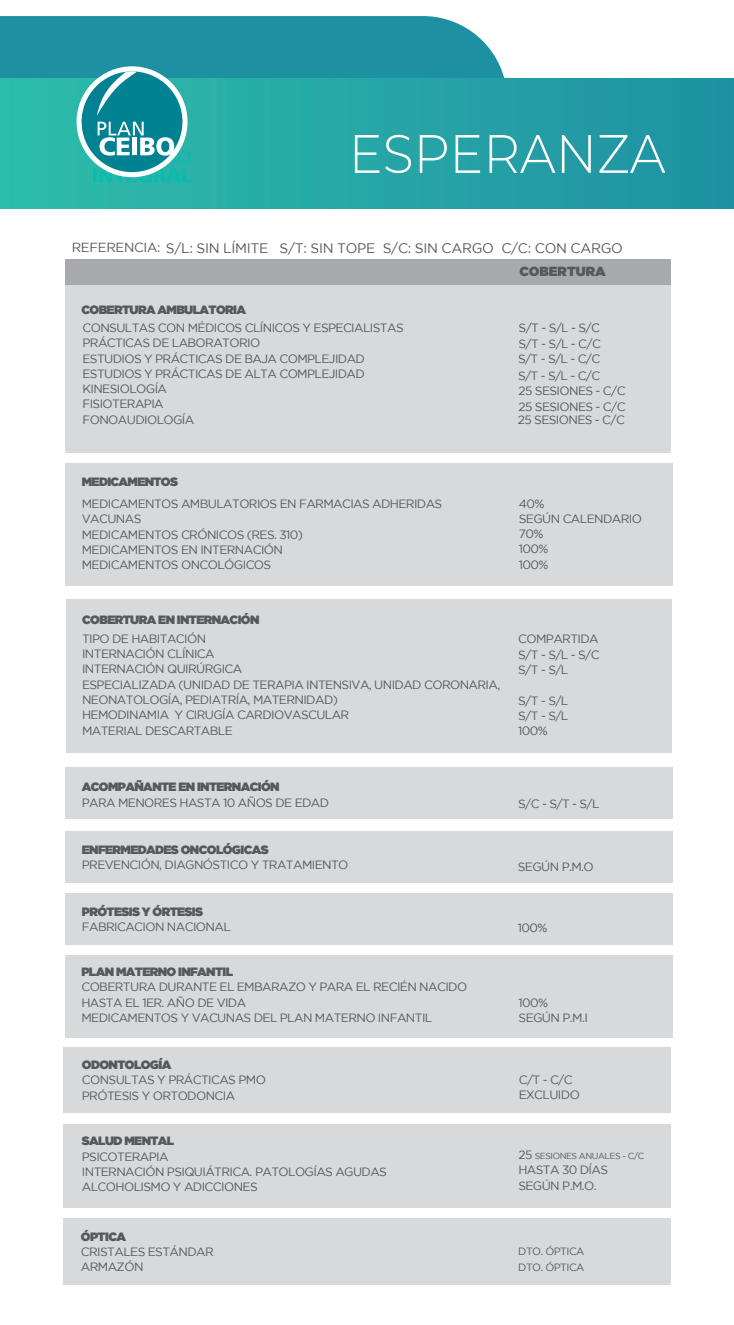
<style>
.page{position:relative;width:734px;height:1325px;background:#fff}
.page>*{position:absolute;margin:0;border:0;box-sizing:border-box;transform-origin:0 0}
.t1{font:300 54px "Montserrat";color:#fff;scale:.94 1}
.t2{font:13.8px "Gotham";letter-spacing:-.02em;color:#57585a}
.t3{font:13.2px "Gotham Ultra";color:#57585a}
.t4{font:12px/15.3px "Gotham";letter-spacing:-.05em;color:#57585a}
.t5{font:12px "Gotham Ultra";letter-spacing:-.05em;color:#57585a}
.t6{font:10.5px/15.3px "Gotham";letter-spacing:-.05em;color:#57585a}
.t7{font:8.7px "Gotham";letter-spacing:-.05em;color:#57585a}
.s1{font-size:13.2px}
.s2{font-size:12px}
</style>
<div class="page">
<div style="left:0;top:16px;width:505px;height:62px;background:#1d91a2"></div>
<div style="left:0;top:78px;width:733px;height:131px;background:linear-gradient(to right,#2ebdaa,#1e91a3)"></div>
<hr style="left:93px;top:168px;width:4px;height:14px;background:#0dbaae">
<div style="left:65px;top:464px;width:608px;height:122px;background:#d8d9db"></div>
<div style="left:65px;top:280px;width:605px;height:173px;background:#d8d9db"></div>
<div style="left:65px;top:767px;width:608px;height:52px;background:#d8d9db"></div>
<div style="left:65px;top:259px;width:605px;height:25px;background:#a8a9ad"></div>
<div style="left:66px;top:599px;width:605px;height:154px;background:#d8d9db"></div>
<div style="left:65px;top:831px;width:608px;height:51px;background:#d8d9db"></div>
<div style="left:65px;top:893px;width:608px;height:51px;background:#d8d9db"></div>
<div style="left:65px;top:955px;width:608px;height:83px;background:#d8d9db"></div>
<div style="left:63px;top:1048px;width:607px;height:65px;background:#d8d9db"></div>
<div style="left:63px;top:1124px;width:607px;height:84px;background:#d8d9db"></div>
<div style="left:63px;top:1218px;width:607px;height:66px;background:#d8d9db"></div>
<svg style="left:76px;top:66px;width:111px;height:111px"></svg>
<div style="left:82px;top:71px;width:100px;height:101px;background:#008293;border-radius:50%"></div>
<svg style="left:97px;top:71px;width:40px;height:45px"></svg>
<svg style="left:98px;top:122px;width:93px;height:61px"></svg>
<h1 class="t1" style="left:348px;top:117px;width:338px">ESPERANZA</h1>
<p class="t2" style="left:72px;top:240px;width:552px"><span class="s1">REFERENCIA:</span> S/L: SIN LÍMITE S/T: SIN TOPE S/C: SIN CARGO C/C: CON CARGO</p>
<p class="t5" style="left:81px;top:303px;width:166px">COBERTURA AMBULATORIA</p>
<p class="t4" style="left:82px;top:320px;width:322px">CONSULTAS CON MÉDICOS CLÍNICOS Y ESPECIALISTAS<br>PRÁCTICAS DE LABORATORIO<br>ESTUDIOS Y PRÁCTICAS DE BAJA COMPLEJIDAD<br>ESTUDIOS Y PRÁCTICAS DE ALTA COMPLEJIDAD<br>KINESIOLOGÍA<br>FISIOTERAPIA<br>FONOAUDIOLOGÍA</p>
<p class="t3" style="left:519px;top:264px;width:88px">COBERTURA</p>
<p class="t4" style="left:518px;top:320px;width:84px;text-align:justify">S/T - S/L - S/C S/T - S/L - C/C S/T - S/L - C/C</p>
<p class="t4" style="left:518px;top:368px;width:84px">S/T - S/L - C/C</p>
<p class="t4" style="left:518px;top:383px;width:108px">25 SESIONES - C/C<br>25 SESIONES - C/C</p>
<p class="t4" style="left:517px;top:412px;width:108px">25 SESIONES - C/C</p>
<p class="t5" style="left:82px;top:475px;width:98px">MEDICAMENTOS</p>
<p class="t4" style="left:82px;top:496px;width:362px">MEDICAMENTOS AMBULATORIOS EN FARMACIAS ADHERIDAS<br>VACUNAS<br>MEDICAMENTOS CRÓNICOS (RES. 310)<br>MEDICAMENTOS EN INTERNACIÓN<br>MEDICAMENTOS ONCOLÓGICOS</p>
<p class="t5" style="left:82px;top:613px;width:179px">COBERTURA EN INTERNACIÓN</p>
<p class="t4" style="left:82px;top:631px;width:420px">TIPO DE HABITACIÓN<br>INTERNACIÓN CLÍNICA<br>INTERNACIÓN QUIRÚRGICA<br>ESPECIALIZADA (UNIDAD DE TERAPIA INTENSIVA, UNIDAD CORONARIA, NEONATOLOGÍA, PEDIATRÍA, MATERNIDAD)<br>HEMODINAMIA Y CIRUGÍA CARDIOVASCULAR<br>MATERIAL DESCARTABLE</p>
<p class="t5" style="left:82px;top:779px;width:199px">ACOMPAÑANTE EN INTERNACIÓN</p>
<p class="t4" style="left:82px;top:795px;width:249px">PARA MENORES HASTA 10 AÑOS DE EDAD</p>
<p class="t5" style="left:82px;top:843px;width:188px">ENFERMEDADES ONCOLÓGICAS</p>
<p class="t4" style="left:82px;top:857px;width:268px">PREVENCIÓN, DIAGNÓSTICO Y TRATAMIENTO</p>
<p class="t5" style="left:82px;top:905px;width:123px">PRÓTESIS Y ÓRTESIS</p>
<p class="t4" style="left:82px;top:919px;width:150px">FABRICACION NACIONAL</p>
<p class="t5" style="left:81px;top:965px;width:153px">PLAN MATERNO INFANTIL</p>
<p class="t4" style="left:81px;top:979px;width:387px">COBERTURA DURANTE EL EMBARAZO Y PARA EL RECIÉN NACIDO<br>HASTA EL 1ER. AÑO DE VIDA<br>MEDICAMENTOS Y VACUNAS DEL PLAN MATERNO INFANTIL</p>
<p class="t4" style="left:518px;top:496px;width:125px">40%<br>SEGÚN CALENDARIO<br>70%<br>100%<br>100%</p>
<p class="t4" style="left:518px;top:631px;width:83px;text-align:justify">COMPARTIDA S/T - S/L - S/C S/T - S/L</p>
<p class="t4" style="left:518px;top:692px;width:52px;text-align:justify">S/T - S/L S/T - S/L 100%</p>
<p class="t4" style="left:518px;top:796px;width:83px">S/C - S/T - S/L</p>
<p class="t4" style="left:517px;top:859px;width:77px">SEGÚN P.M.O</p>
<p class="t4" style="left:517px;top:920px;width:31px">100%</p>
<p class="t4" style="left:518px;top:994px;width:71px">100%<br>SEGÚN P.M.I</p>
<p class="t5" style="left:82px;top:1058px;width:91px">ODONTOLOGÍA</p>
<p class="t4" style="left:82px;top:1072px;width:185px">CONSULTAS Y PRÁCTICAS PMO<br>PRÓTESIS Y ORTODONCIA</p>
<p class="t4" style="left:518px;top:1072px;width:63px">C/T - C/C<br>EXCLUIDO</p>
<p class="t5" style="left:82px;top:1134px;width:94px">SALUD MENTAL</p>
<p class="t4" style="left:82px;top:1149px;width:306px">PSICOTERAPIA<br>INTERNACIÓN PSIQUIÁTRICA. PATOLOGÍAS AGUDAS<br>ALCOHOLISMO Y ADICCIONES</p>
<p class="t7" style="left:518px;top:1151px;width:127px"><span class="s2">25</span> SESIONES ANUALES - C/C</p>
<p class="t4" style="left:518px;top:1162px;width:91px">HASTA 30 DÍAS<br>SEGÚN P.M.O.</p>
<p class="t5" style="left:81px;top:1230px;width:47px">ÓPTICA</p>
<p class="t4" style="left:81px;top:1244px;width:134px">CRISTALES ESTÁNDAR<br>ARMAZÓN</p>
<p class="t6" style="left:518px;top:1244px;width:68px">DTO. ÓPTICA<br>DTO. ÓPTICA</p>
</div>
